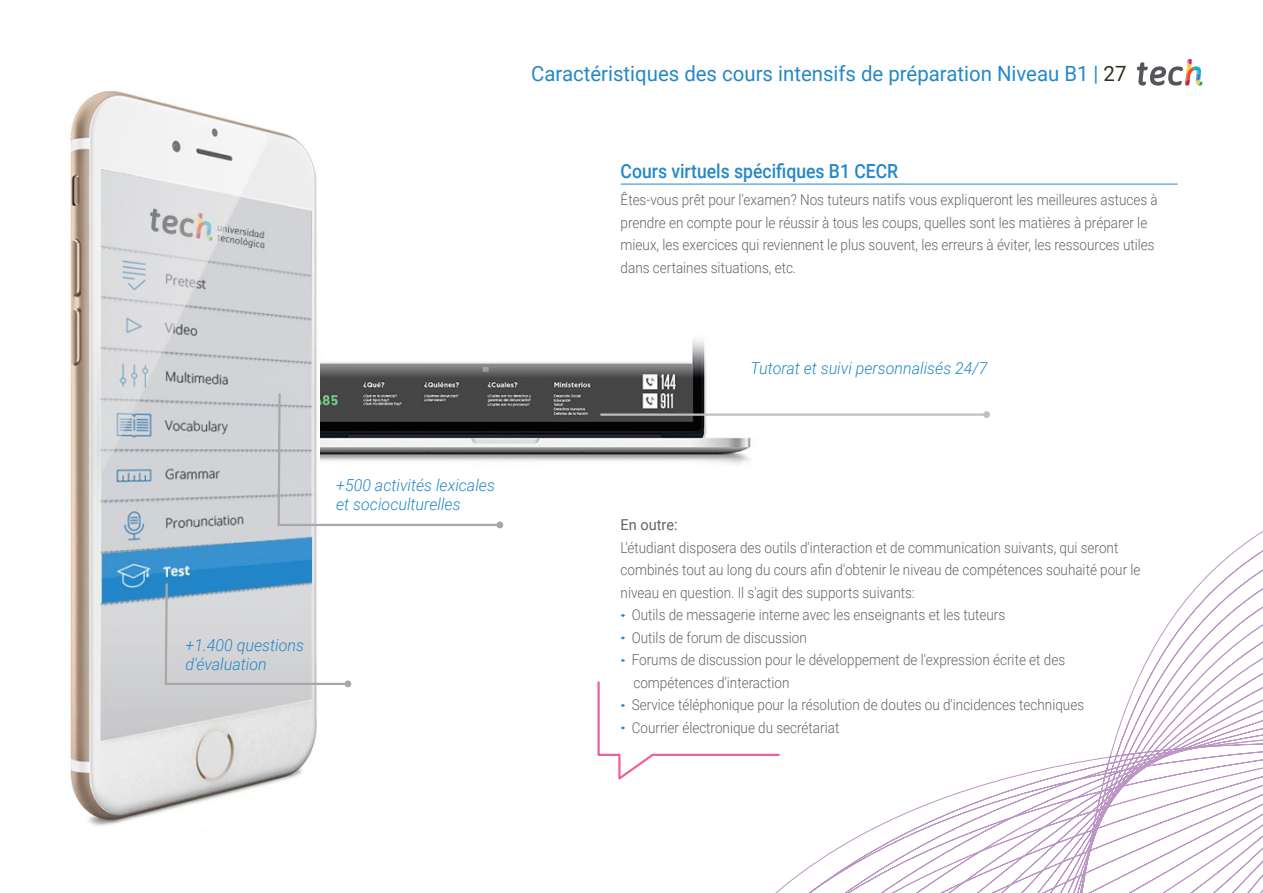
<style>
.page{position:relative;width:1263px;height:893px;background:#fff}
.page>*{position:absolute;margin:0;border:0;box-sizing:border-box;transform-origin:0 0}
.t1{font:21px "Roboto";color:#2488c9}
.t2{font:500 19.5px "Roboto";color:#2488c9;scale:.9 1}
.t3{font:italic 300 16.5px/19.5px "Roboto";color:#2488c9}
.t4{font:300 15px/22.5px "Roboto";color:#61646a;scale:.9 1}
.t5{font:15px "Roboto";color:#61646a}
.s1{color:#312e20}
</style>
<div class="page">
<svg style="left:1137px;top:59px;width:65px;height:27px"></svg>
<hr style="left:621px;top:184px;width:557px;height:1px;background:#2488c9">
<img style="left:70px;top:91px;width:434px;height:735px">
<svg style="left:621px;top:614px;width:4px;height:3px"></svg>
<svg style="left:621px;top:659px;width:4px;height:3px"></svg>
<svg style="left:597px;top:681px;width:158px;height:99px"></svg>
<svg style="left:755px;top:530px;width:508px;height:363px"></svg>
<img style="left:320px;top:320px;width:670px;height:174px">
<hr style="left:600px;top:413px;width:386px;height:3px;background:#bfbfbf">
<div style="left:983px;top:411px;width:7px;height:7px;background:#bfbfbf;border-radius:50%"></div>
<svg style="left:276px;top:391px;width:226px;height:136px"></svg>
<div style="left:496px;top:521px;width:7px;height:7px;background:#a8a8a8;border-radius:50%"></div>
<svg style="left:164px;top:581px;width:186px;height:105px"></svg>
<div style="left:344px;top:680px;width:7px;height:7px;background:#a8a8a8;border-radius:50%"></div>
<h1 class="t1" style="left:531px;top:59px;width:597px">Caractéristiques des cours intensifs de préparation Niveau B1 | <span class="s1">27</span></h1>
<h2 class="t2" style="left:621px;top:158px;width:310px">Cours virtuels spécifiques B1 CECR</h2>
<p class="t4" style="left:621px;top:188px;width:598px">Êtes-vous prêt pour l'examen? Nos tuteurs natifs vous expliqueront les meilleures astuces à prendre en compte pour le réussir à tous les coups, quelles sont les matières à préparer le mieux, les exercices qui reviennent le plus souvent, les erreurs à éviter, les ressources utiles dans certaines situations, etc.</p>
<p class="t3" style="left:750px;top:358px;width:238px">Tutorat et suivi personnalisés 24/7</p>
<p class="t3" style="left:336px;top:474px;width:160px">+500 activités lexicales et socioculturelles</p>
<p class="t3" style="left:185px;top:634px;width:120px">+1.400 questions d'évaluation</p>
<p class="t5" style="left:621px;top:514px;width:58px">En outre:</p>
<p class="t4" style="left:621px;top:535px;width:554px">L'étudiant disposera des outils d'interaction et de communication suivants, qui seront</p>
<p class="t4" style="left:621px;top:558px;width:579px">combinés tout au long du cours afin d'obtenir le niveau de compétences souhaité pour le</p>
<p class="t4" style="left:621px;top:580px;width:328px">niveau en question. Il s'agit des supports suivants:</p>
<p class="t4" style="left:632px;top:603px;width:417px">Outils de messagerie interne avec les enseignants et les tuteurs</p>
<p class="t4" style="left:632px;top:625px;width:196px">Outils de forum de discussion</p>
<p class="t4" style="left:632px;top:648px;width:483px">Forums de discussion pour le développement de l'expression écrite et des</p>
<p class="t4" style="left:633px;top:670px;width:175px">compétences d'interaction</p>
<p class="t4" style="left:632px;top:693px;width:504px">Service téléphonique pour la résolution de doutes ou d'incidences techniques</p>
<p class="t4" style="left:632px;top:715px;width:232px">Courrier électronique du secrétariat</p>
</div>
